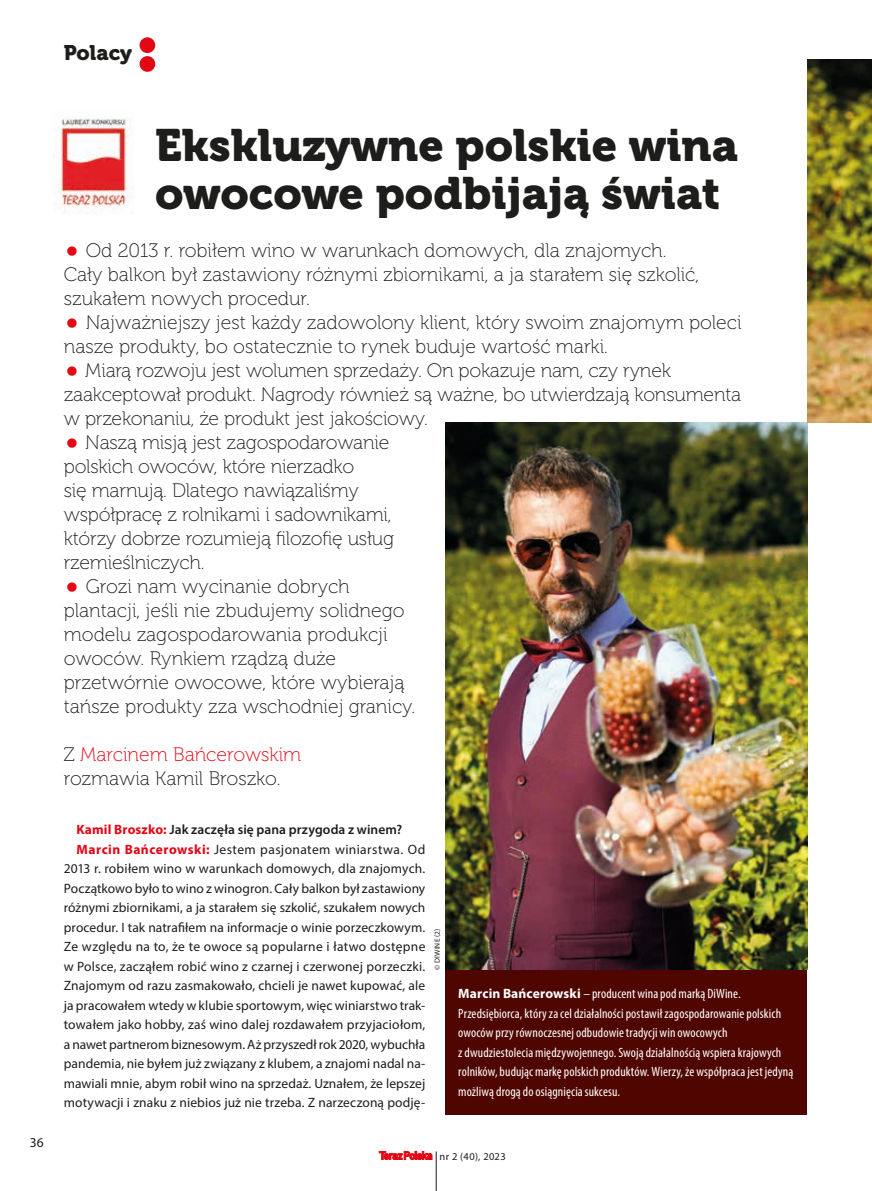
<style>
.page{position:relative;width:872px;height:1191px;background:#fff}
.page>*{position:absolute;margin:0;border:0;box-sizing:border-box;transform-origin:0 0}
.t1{font:45px/48px "Museo 900";color:#1d1d1b}
.t2{font:21px "Museo 900";letter-spacing:-.005em;color:#1d1d1b}
.t3{font:19.5px/24px "Museo 100";letter-spacing:-.01em;color:#1d1d1b}
.t4{font:13.5px "Myriad Pro";letter-spacing:.01em;color:#1d1d1b}
.t5{font:condensed 13.5px/19.5px "Myriad Pro";letter-spacing:.01em;color:#fff}
.t6{font:13.5px "Myriad Pro";letter-spacing:.03em;color:#1d1d1b}
.t7{font:600 13.5px "Myriad Pro";letter-spacing:.005em;color:#1d1d1b}
.t8{font:10.5px "Myriad Pro";letter-spacing:.04em;color:#1d1d1b}
.t9{font:7.5px "Myriad Pro";letter-spacing:.02em;color:#1d1d1b}
.s1{color:#e30614}
.s2{font-weight:700;color:#e30614}
.s3{font-weight:700;font-stretch:normal}
</style>
<div class="page">
<div style="left:139px;top:37px;width:16px;height:16px;background:#e30614;border-radius:50%"></div>
<div style="left:139px;top:56px;width:16px;height:16px;background:#e30614;border-radius:50%"></div>
<img style="left:445px;top:422px;width:362px;height:547px">
<div style="left:445px;top:969px;width:362px;height:145px;background:#500600"></div>
<img style="left:807px;top:60px;width:65px;height:362px">
<img style="left:54px;top:118px;width:79px;height:96px">
<svg style="left:379px;top:1151px;width:53px;height:8px"></svg>
<hr style="left:436px;top:1151px;width:1px;height:40px;background:#1d1d1b">
<p class="t2" style="left:64px;top:40px;width:70px">Polacy</p>
<p class="t4" style="left:30px;top:1134px;width:15px">36</p>
<h1 class="t1" style="left:155px;top:122px;width:584px">Ekskluzywne polskie wina owocowe podbijają świat</h1>
<p class="t3" style="left:64px;top:239px;width:637px;text-indent:22px">Od 2013 r. robiłem wino w warunkach domowych, dla znajomych.<br>Cały balkon był zastawiony różnymi zbiornikami, a ja starałem się szkolić, szukałem nowych procedur.</p>
<p class="t3" style="left:86px;top:311px;width:657px">Najważniejszy jest każdy zadowolony klient, który swoim znajomym poleci</p>
<p class="t3" style="left:64px;top:335px;width:545px">nasze produkty, bo ostatecznie to rynek buduje wartość marki.</p>
<p class="t3" style="left:85px;top:359px;width:587px">Miarą rozwoju jest wolumen sprzedaży. On pokazuje nam, czy rynek</p>
<p class="t3" style="left:64px;top:383px;width:679px">zaakceptował produkt. Nagrody również są ważne, bo utwierdzają konsumenta</p>
<p class="t3" style="left:64px;top:407px;width:365px">w przekonaniu, że produkt jest jakościowy.</p>
<p class="t3" style="left:85px;top:431px;width:306px">Naszą misją jest zagospodarowanie</p>
<p class="t3" style="left:64px;top:455px;width:292px">polskich owoców, które nierzadko</p>
<p class="t3" style="left:64px;top:479px;width:296px">się marnują. Dlatego nawiązaliśmy</p>
<p class="t3" style="left:64px;top:503px;width:329px">współpracę z rolnikami i sadownikami,</p>
<p class="t3" style="left:64px;top:527px;width:332px">którzy dobrze rozumieją filozofię usług</p>
<p class="t3" style="left:64px;top:551px;width:142px">rzemieślniczych.</p>
<p class="t3" style="left:86px;top:575px;width:265px">Grozi nam wycinanie dobrych</p>
<p class="t3" style="left:64px;top:599px;width:342px">plantacji, jeśli nie zbudujemy solidnego</p>
<p class="t3" style="left:64px;top:623px;width:325px">modelu zagospodarowania produkcji</p>
<p class="t3" style="left:64px;top:647px;width:274px">owoców. Rynkiem rządzą duże</p>
<p class="t3" style="left:64px;top:671px;width:342px">przetwórnie owocowe, które wybierają</p>
<p class="t3" style="left:64px;top:695px;width:353px">tańsze produkty zza wschodniej granicy.</p>
<p class="t3" style="left:64px;top:743px;width:239px">Z <span class="s1">Marcinem Bańcerowskim </span>rozmawia Kamil Broszko.</p>
<p class="t7" style="left:77px;top:821px;width:327px"><span class="s2">Kamil Broszko:</span> Jak zaczęła się pana przygoda z winem?</p>
<p class="t6" style="left:77px;top:841px;width:350px"><span class="s2">Marcin Bańcerowski:</span> Jestem pasjonatem winiarstwa. Od</p>
<p class="t4" style="left:64px;top:860px;width:363px">2013 r. robiłem wino w warunkach domowych, dla znajomych.</p>
<p class="t4" style="left:64px;top:880px;width:363px">Początkowo było to wino z winogron. Cały balkon był zastawiony</p>
<p class="t4" style="left:64px;top:899px;width:363px">różnymi zbiornikami, a ja starałem się szkolić, szukałem nowych</p>
<p class="t4" style="left:64px;top:919px;width:363px">procedur. I tak natrafiłem na informacje o winie porzeczkowym.</p>
<p class="t4" style="left:64px;top:938px;width:363px">Ze względu na to, że te owoce są popularne i łatwo dostępne</p>
<p class="t4" style="left:64px;top:958px;width:363px">w Polsce, zacząłem robić wino z czarnej i czerwonej porzeczki.</p>
<p class="t4" style="left:64px;top:977px;width:363px">Znajomym od razu zasmakowało, chcieli je nawet kupować, ale</p>
<p class="t4" style="left:64px;top:997px;width:363px">ja pracowałem wtedy w klubie sportowym, więc winiarstwo trak-</p>
<p class="t4" style="left:64px;top:1016px;width:363px">towałem jako hobby, zaś wino dalej rozdawałem przyjaciołom,</p>
<p class="t4" style="left:64px;top:1036px;width:363px">a nawet partnerom biznesowym. Aż przyszedł rok 2020, wybuchła</p>
<p class="t4" style="left:64px;top:1055px;width:363px">pandemia, nie byłem już związany z klubem, a znajomi nadal na-</p>
<p class="t4" style="left:64px;top:1075px;width:363px">mawiali mnie, abym robił wino na sprzedaż. Uznałem, że lepszej</p>
<p class="t4" style="left:64px;top:1094px;width:363px">motywacji i znaku z niebios już nie trzeba. Z narzeczoną podję-</p>
<p class="t9" style="left:433px;top:969px;width:43px;rotate:-90deg">© DIWINE (2)</p>
<p class="t5" style="left:458px;top:984px;width:336px"><span class="s3">Marcin Bańcerowski</span> – producent wina pod marką DiWine.<br>Przedsiębiorca, który za cel działalności postawił zagospodarowanie polskich owoców przy równoczesnej odbudowie tradycji win owocowych<br>z dwudziestolecia międzywojennego. Swoją działalnością wspiera krajowych rolników, budując markę polskich produktów. Wierzy, że współpraca jest jedyną możliwą drogą do osiągnięcia sukcesu.</p>
<p class="t8" style="left:439px;top:1149px;width:68px">nr 2 (40), 2023</p>
</div>
